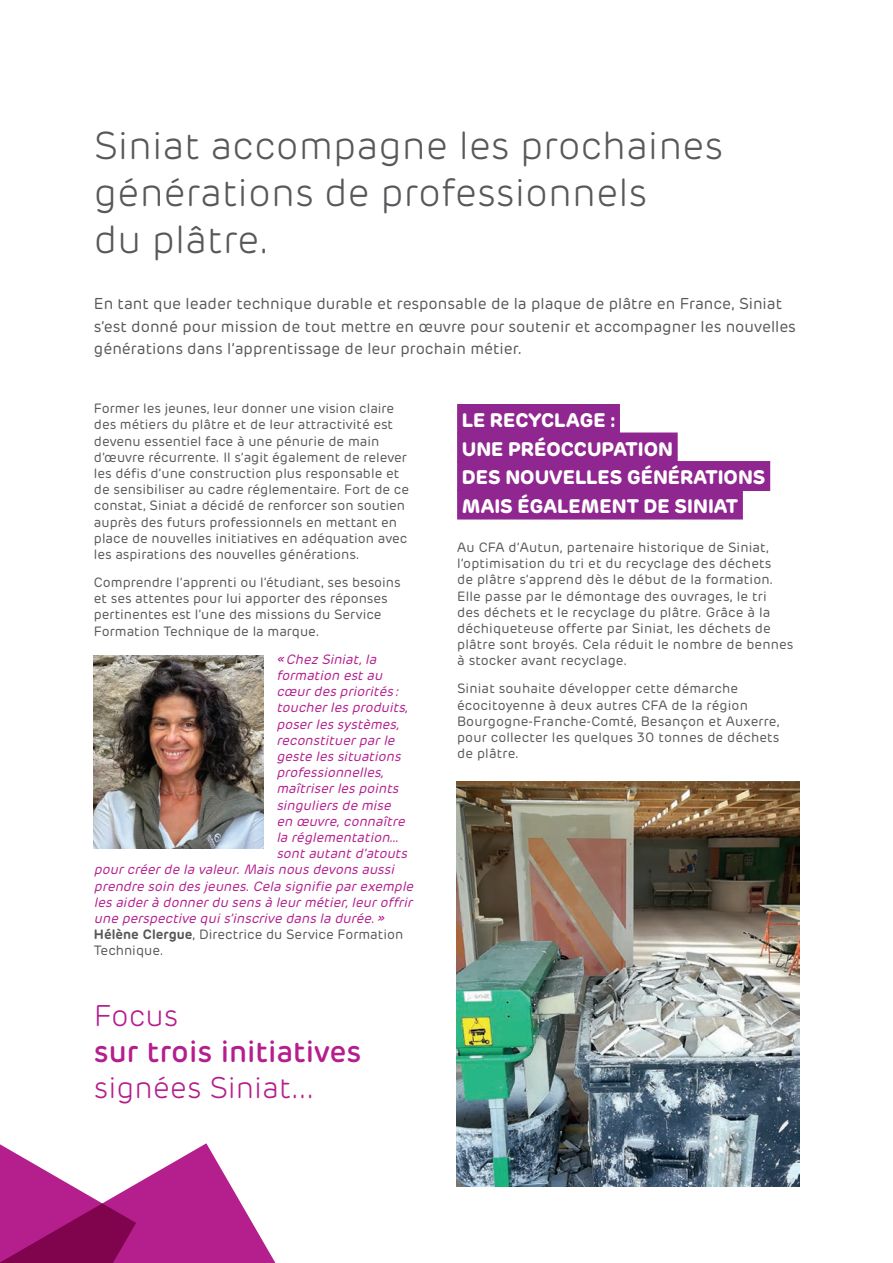
<style>
.page{position:relative;width:893px;height:1263px;background:#fff}
.page>*{position:absolute;margin:0;border:0;box-sizing:border-box;transform-origin:0 0}
.T2{font:300 39px/46.8px "Rubrik";color:#57585a}
.T2-2{font:300 30px/36px "Rubrik";color:#b41e8d}
.T2_surlign__3731__c1{font:700 19.5px/28.5px "Rubrik";color:#fff}
.t1{font:15.75px/22.5px "Rubrik";color:#57585a}
.t2{font:13.5px/16.2px "Rubrik";color:#57585a}
.t3{font:italic 13.5px "Rubrik";color:#b41e8d}
.s1{font-weight:600}
.s2{font-weight:500}
</style>
<div class="page">
<img style="left:456px;top:781px;width:343px;height:405px">
<div style="left:457px;top:404px;width:163px;height:30px;background:#90268f"></div>
<div style="left:457px;top:432px;width:221px;height:30px;background:#90268f"></div>
<div style="left:457px;top:461px;width:313px;height:30px;background:#90268f"></div>
<div style="left:457px;top:489px;width:286px;height:30px;background:#90268f"></div>
<svg style="left:0;top:1143px;width:276px;height:120px"></svg>
<img style="left:94px;top:655px;width:170px;height:193px">
<p class="T2" style="left:94px;top:123px;width:631px">Siniat accompagne les prochaines générations de professionnels<br>du plâtre.</p>
<p class="t1" style="left:94px;top:293px;width:704px">En tant que leader technique durable et responsable de la plaque de plâtre en France, Siniat s’est donné pour mission de tout mettre en œuvre pour soutenir et accompagner les nouvelles générations dans l’apprentissage de leur prochain métier.</p>
<p class="t2" style="left:94px;top:401px;width:317px">Former les jeunes, leur donner une vision claire des métiers du plâtre et de leur attractivité est devenu essentiel face à une pénurie de main d’œuvre récurrente. Il s’agit également de relever les défis d’une construction plus responsable et de sensibiliser au cadre réglementaire. Fort de ce constat, Siniat a décidé de renforcer son soutien auprès des futurs professionnels en mettant en place de nouvelles initiatives en adéquation avec les aspirations des nouvelles générations.</p>
<p class="t2" style="left:94px;top:574px;width:308px">Comprendre l’apprenti ou l’étudiant, ses besoins et ses attentes pour lui apporter des réponses pertinentes est l’une des missions du Service Formation Technique de la marque.</p>
<p class="t3" style="left:276px;top:651px;width:105px">«Chez Siniat,la</p>
<p class="t3" style="left:276px;top:667px;width:111px">formation estau</p>
<p class="t3" style="left:276px;top:683px;width:127px">cœurdes priorités :</p>
<p class="t3" style="left:276px;top:700px;width:136px">toucherles produits,</p>
<p class="t3" style="left:276px;top:716px;width:128px">poserles systèmes,</p>
<p class="t3" style="left:276px;top:732px;width:123px">reconstituerparle</p>
<p class="t3" style="left:276px;top:748px;width:129px">geste les situations</p>
<p class="t3" style="left:276px;top:764px;width:112px">professionnelles,</p>
<p class="t3" style="left:276px;top:781px;width:127px">maîtriserles points</p>
<p class="t3" style="left:276px;top:797px;width:119px">singuliers de mise</p>
<p class="t3" style="left:276px;top:813px;width:133px">en œuvre,connaître</p>
<p class="t3" style="left:276px;top:829px;width:127px">la réglementation…</p>
<p class="t3" style="left:276px;top:845px;width:136px">sontautantd’atouts</p>
<p class="t3" style="left:94px;top:862px;width:305px">pourcréerde la valeur. Mais nous devons aussi</p>
<p class="t3" style="left:94px;top:878px;width:324px">prendre soin des jeunes.Cela signifie parexemple</p>
<p class="t3" style="left:94px;top:894px;width:323px">les aiderà donnerdu sens à leurmétier,leuroffrir</p>
<p class="t3" style="left:94px;top:910px;width:295px">une perspective quis’inscrive dans la durée.»</p>
<p class="t2" style="left:94px;top:927px;width:311px"><span class="s1">Hélène Clergue</span>, Directrice du Service Formation</p>
<p class="t2" style="left:94px;top:943px;width:71px">Technique.</p>
<p class="T2-2" style="left:94px;top:998px;width:269px">Focus<br><span class="s2">sur trois initiatives </span>signées Siniat...</p>
<p class="T2_surlign__3731__c1" style="left:462px;top:406px;width:305px">LE RECYCLAGE :<br>UNE PRÉOCCUPATION<br>DES NOUVELLES GÉNÉRATIONS<br>MAIS ÉGALEMENT DE SINIAT</p>
<p class="t2" style="left:457px;top:539px;width:338px">Au CFA d’Autun, partenaire historique de Siniat, l’optimisation du tri et du recyclage des déchets<br>de plâtre s’apprend dès le début de la formation.<br>Elle passe par le démontage des ouvrages, le tri<br>des déchets et le recyclage du plâtre. Grâce à la déchiqueteuse offerte par Siniat, les déchets de plâtre sont broyés. Cela réduit le nombre de bennes à stocker avant recyclage.</p>
<p class="t2" style="left:457px;top:681px;width:324px">Siniat souhaite développer cette démarche écocitoyenne à deux autres CFA de la région Bourgogne-Franche-Comté, Besançon et Auxerre, pour collecter les quelques 30 tonnes de déchets de plâtre.</p>
</div>
